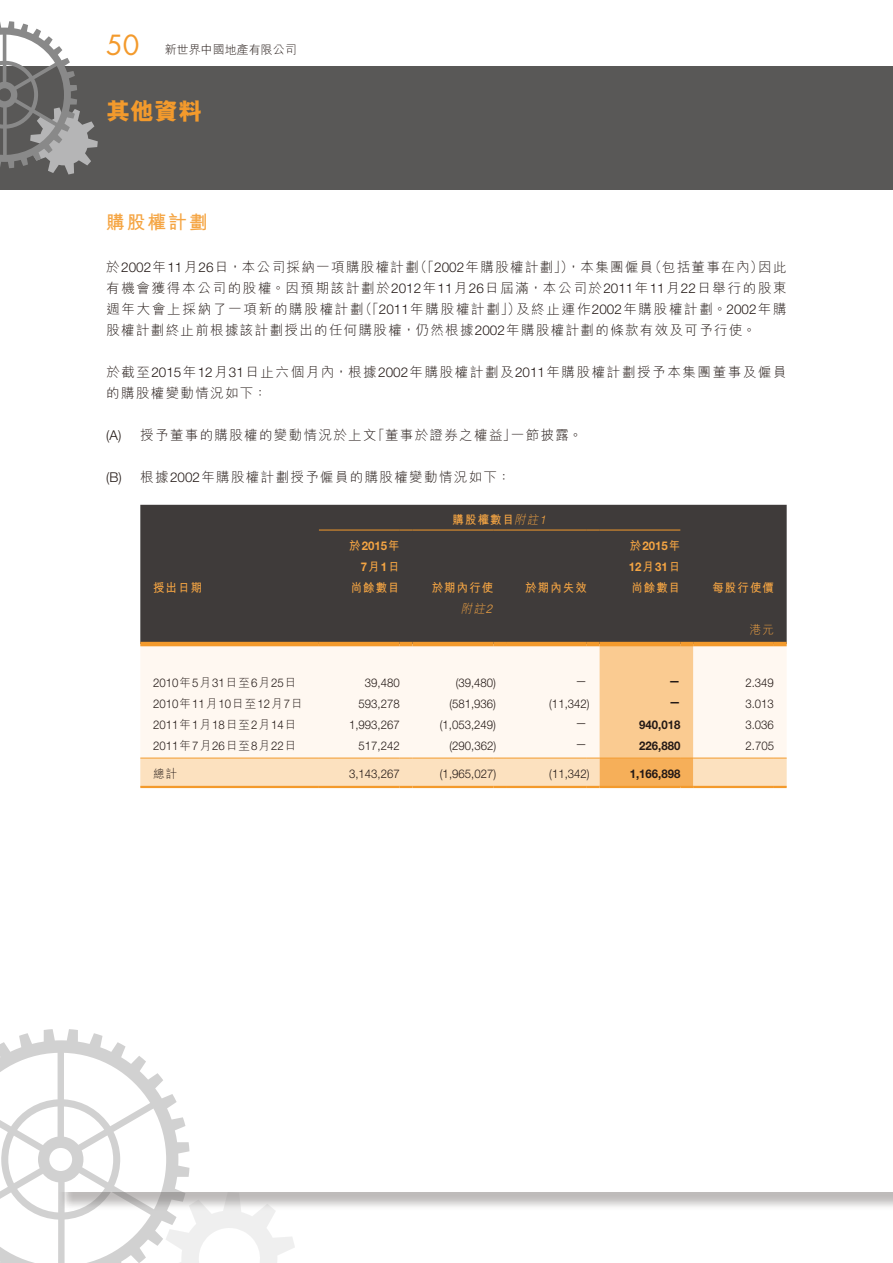
<style>
.page{position:relative;width:893px;height:1263px;background:#fff}
.page>*{position:absolute;margin:0;border:0;box-sizing:border-box;transform-origin:0 0}
.t1{font:27px "Futura Std";color:#f39a2c}
.t2{font:800 24px "M Hei HK";color:#f39a2c}
.t3{font:700 18.75px "M Hei HK";letter-spacing:.1em;color:#f5a543}
.t4{font:300 13.5px/21px "M Hei HK";letter-spacing:.1em;color:#231916;text-align:justify}
.t5{font:300 13.5px/21px "M Hei HK";letter-spacing:.12em;color:#231916}
.t6{font:300 12px "Helvetica Neue LT Std";color:#231916;scale:.95 1}
.t7{font:700 12px "M Hei HK";letter-spacing:.1em;color:#f5a543;scale:.95 1}
.t8{font:700 12px "Helvetica Neue LT Std";color:#231916;scale:.95 1}
.t9{font:700 12px/21px "Helvetica Neue LT Std";color:#f5a543;text-align:right;scale:.95 1}
.t10{font:300 12px "M Hei HK";color:#231916}
.t11{font:italic 300 12px "M Hei HK";color:#f5a543;scale:.95 1}
.t12{font:300 12px "M Hei HK";color:#f5a543;scale:.95 1}
.t13{font:300 12px "M Hei HK";color:#231916;scale:.95 1}
.s1{font-family:"Helvetica Neue LT Std"}
.s2{font-weight:300;font-style:italic}
.s3{font-family:"Helvetica Neue LT Std";font-weight:300;font-style:italic}
.s4{font-family:"M Hei HK"}
</style>
<div class="page">
<div style="left:0;top:66px;width:893px;height:123px;background:#595857"></div>
<svg style="left:0;top:21px;width:98px;height:153px"></svg>
<svg style="left:0;top:1029px;width:295px;height:234px"></svg>
<div style="left:140px;top:505px;width:647px;height:137px;background:#3f3b3a"></div>
<hr style="left:140px;top:642px;width:179px;height:4px;background:#f39a2c">
<hr style="left:319px;top:642px;width:81px;height:4px;background:#f39a2c">
<hr style="left:400px;top:642px;width:12px;height:4px;background:#f39a2c">
<hr style="left:412px;top:642px;width:81px;height:4px;background:#f39a2c">
<hr style="left:493px;top:642px;width:13px;height:4px;background:#f39a2c">
<hr style="left:506px;top:642px;width:81px;height:4px;background:#f39a2c">
<hr style="left:587px;top:642px;width:13px;height:4px;background:#f39a2c">
<hr style="left:600px;top:642px;width:80px;height:4px;background:#f39a2c">
<hr style="left:680px;top:642px;width:13px;height:4px;background:#f39a2c">
<hr style="left:693px;top:642px;width:81px;height:4px;background:#f39a2c">
<hr style="left:774px;top:642px;width:13px;height:4px;background:#f39a2c">
<svg style="left:140px;top:644px;width:647px;height:144px"></svg>
<hr style="left:319px;top:530px;width:81px;height:1px;background:#f39a2c">
<svg style="left:400px;top:530px;width:12px;height:1px"></svg>
<hr style="left:412px;top:530px;width:81px;height:1px;background:#f39a2c">
<svg style="left:493px;top:530px;width:13px;height:1px"></svg>
<hr style="left:506px;top:530px;width:81px;height:1px;background:#f39a2c">
<svg style="left:587px;top:530px;width:13px;height:1px"></svg>
<hr style="left:600px;top:530px;width:80px;height:1px;background:#f39a2c">
<h1 class="t1" style="left:106px;top:28px;width:35px">50</h1>
<p class="t10" style="left:165px;top:43px;width:133px">新世界中國地產有限公司</p>
<h2 class="t2" style="left:106px;top:99px;width:97px">其他資料</h2>
<h3 class="t3" style="left:106px;top:209px;width:103px">購股權計劃</h3>
<p class="t4" style="left:106px;top:256px;width:682px">於<span class="s1">2002</span>年<span class="s1">11</span>月<span class="s1">26</span>日，本公司採納一項購股權計劃（「<span class="s1">2002</span>年購股權計劃」），本集團僱員（包括董事在內）因此有機會獲得本公司的股權。因預期該計劃於<span class="s1">2012</span>年<span class="s1">11</span>月<span class="s1">26</span>日屆滿，本公司於<span class="s1">2011</span>年<span class="s1">11</span>月<span class="s1">22</span>日舉行的股東週年大會上採納了一項新的購股權計劃（「<span class="s1">2011</span>年購股權計劃」）及終止運作<span class="s1">2002</span>年購股權計劃。<span class="s1">2002</span>年購股權計劃終止前根據該計劃授出的任何購股權，仍然根據<span class="s1">2002</span>年購股權計劃的條款有效及可予行使。</p>
<p class="t5" style="left:106px;top:361px;width:682px">於截至<span class="s1">2015</span>年<span class="s1">12</span>月<span class="s1">31</span>日止六個月內，根據<span class="s1">2002</span>年購股權計劃及<span class="s1">2011</span>年購股權計劃授予本集團董事及僱員的購股權變動情況如下：</p>
<p class="t4" style="left:106px;top:424px;width:478px"><span class="s1">(A)</span> 授予董事的購股權的變動情況於上文「董事於證券之權益」一節披露。</p>
<p class="t4" style="left:106px;top:466px;width:406px"><span class="s1">(B)</span> 根據<span class="s1">2002</span>年購股權計劃授予僱員的購股權變動情況如下：</p>
<p class="t7" style="left:453px;top:511px;width:103px">購股權數目<span class="s2">附註</span><span class="s3">1</span></p>
<p class="t7" style="left:153px;top:579px;width:53px">授出日期</p>
<p class="t9" style="left:349px;top:535px;width:55px"><span class="s4">於</span>2015<span class="s4">年<br></span>7<span class="s4">月</span>1<span class="s4">日</span></p>
<p class="t7" style="left:351px;top:579px;width:53px">尚餘數目</p>
<p class="t7" style="left:432px;top:579px;width:66px">於期內行使</p>
<p class="t7" style="left:525px;top:579px;width:66px">於期內失效</p>
<p class="t11" style="left:461px;top:602px;width:38px">附註<span class="s1">2</span></p>
<p class="t9" style="left:629px;top:535px;width:56px;text-align:left"><span class="s4">於</span>2015<span class="s4">年<br></span>12<span class="s4">月</span>31<span class="s4">日</span></p>
<p class="t7" style="left:631px;top:579px;width:53px">尚餘數目</p>
<p class="t7" style="left:712px;top:579px;width:66px">每股行使價</p>
<p class="t12" style="left:750px;top:623px;width:27px">港元</p>
<p class="t6" style="left:153px;top:675px;width:152px">2010<span class="s4">年</span>5<span class="s4">月</span>31<span class="s4">日至</span>6<span class="s4">月</span>25<span class="s4">日</span></p>
<p class="t6" style="left:365px;top:675px;width:38px">39,480</p>
<p class="t6" style="left:456px;top:675px;width:44px">(39,480)</p>
<p class="t6" style="left:575px;top:673px;width:14px">—</p>
<p class="t8" style="left:669px;top:673px;width:14px">—</p>
<p class="t6" style="left:745px;top:675px;width:32px">2.349</p>
<p class="t6" style="left:153px;top:696px;width:159px">2010<span class="s4">年</span>11<span class="s4">月</span>10<span class="s4">日至</span>12<span class="s4">月</span>7<span class="s4">日</span></p>
<p class="t6" style="left:359px;top:696px;width:45px">593,278</p>
<p class="t6" style="left:449px;top:696px;width:51px">(581,936)</p>
<p class="t6" style="left:549px;top:696px;width:44px">(11,342)</p>
<p class="t8" style="left:669px;top:694px;width:14px">—</p>
<p class="t6" style="left:745px;top:696px;width:32px">3.013</p>
<p class="t6" style="left:153px;top:717px;width:152px">2011<span class="s4">年</span>1<span class="s4">月</span>18<span class="s4">日至</span>2<span class="s4">月</span>14<span class="s4">日</span></p>
<p class="t6" style="left:349px;top:717px;width:55px">1,993,267</p>
<p class="t6" style="left:440px;top:717px;width:61px">(1,053,249)</p>
<p class="t6" style="left:575px;top:715px;width:14px">—</p>
<p class="t8" style="left:639px;top:717px;width:45px">940,018</p>
<p class="t6" style="left:745px;top:717px;width:32px">3.036</p>
<p class="t6" style="left:153px;top:738px;width:152px">2011<span class="s4">年</span>7<span class="s4">月</span>26<span class="s4">日至</span>8<span class="s4">月</span>22<span class="s4">日</span></p>
<p class="t6" style="left:359px;top:738px;width:45px">517,242</p>
<p class="t6" style="left:449px;top:738px;width:51px">(290,362)</p>
<p class="t6" style="left:575px;top:736px;width:14px">—</p>
<p class="t8" style="left:639px;top:738px;width:45px">226,880</p>
<p class="t6" style="left:745px;top:738px;width:32px">2.705</p>
<p class="t13" style="left:153px;top:767px;width:27px">總計</p>
<p class="t6" style="left:349px;top:766px;width:55px">3,143,267</p>
<p class="t6" style="left:440px;top:766px;width:61px">(1,965,027)</p>
<p class="t6" style="left:549px;top:766px;width:44px">(11,342)</p>
<p class="t8" style="left:630px;top:766px;width:55px">1,166,898</p>
</div>
